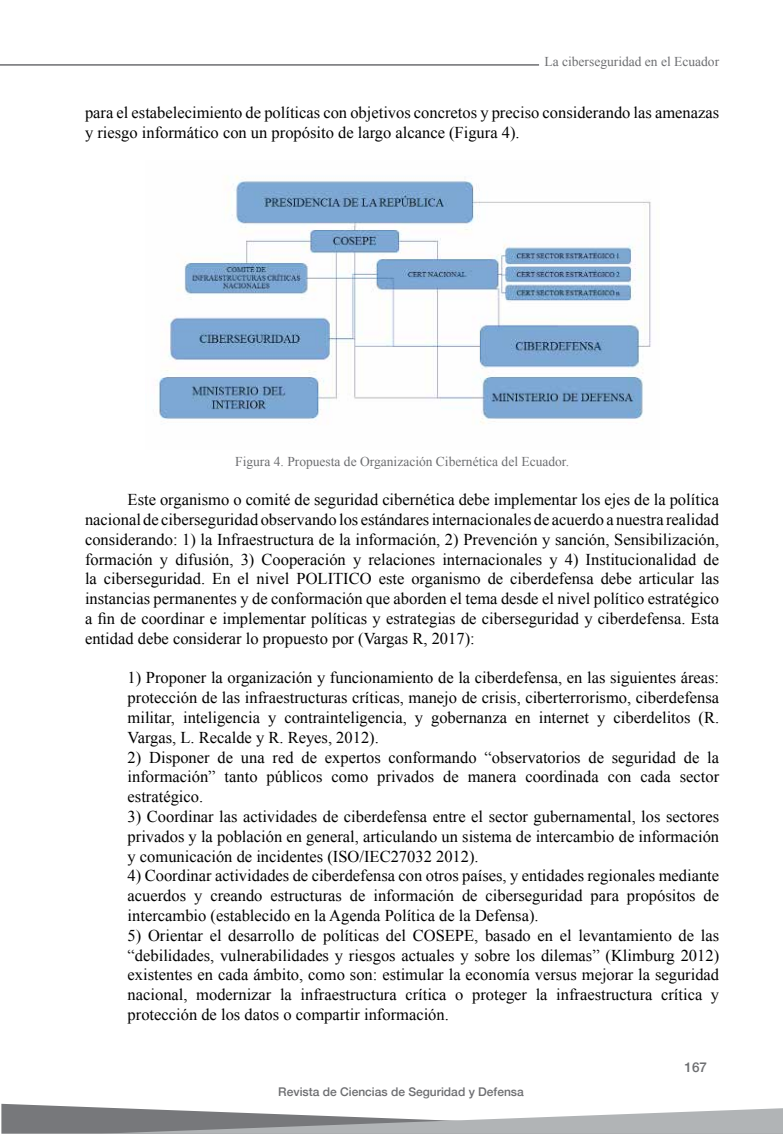
<style>
.page{position:relative;width:783px;height:1134px;background:#fff}
.page>*{position:absolute;margin:0;border:0;box-sizing:border-box;transform-origin:0 0}
.t1{font:16.5px/19.8px "Times New Roman";color:#000;text-align:justify}
.t2{font:13.5px "Times New Roman";color:#6d6e71}
.t3{font:500 13.5px "Helvetica Neue";color:#6d6e71}
.t4{font:500 12px "Helvetica Neue";color:#6d6e71}
</style>
<div class="page">
<svg style="left:1px;top:1104px;width:782px;height:30px"></svg>
<hr style="left:0;top:64px;width:539px;height:2px;background:#6d6e71">
<img style="left:158px;top:176px;width:493px;height:248px">
<p class="t2" style="left:544px;top:53px;width:176px">La ciberseguridad en el Ecuador</p>
<p class="t1" style="left:85px;top:102px;width:635px">para el estabelecimiento de políticas con objetivos concretos y preciso considerando las amenazas y riesgo informático con un propósito de largo alcance (Figura 4).</p>
<p class="t2" style="left:235px;top:452px;width:335px">Figura 4. Propuesta de Organización Cibernética del Ecuador.</p>
<p class="t1" style="left:85px;top:490px;width:636px;text-indent:43px">Este organismo o comité de seguridad cibernética debe implementar los ejes de la política nacional de ciberseguridad observando los estándares internacionales de acuerdo a nuestra realidad considerando: 1) la Infraestructura de la información, 2) Prevención y sanción, Sensibilización, formación y difusión, 3) Cooperación y relaciones internacionales y 4) Institucionalidad de la ciberseguridad. En el nivel POLITICO este organismo de ciberdefensa debe articular las instancias permanentes y de conformación que aborden el tema desde el nivel político estratégico a fin de coordinar e implementar políticas y estrategias de ciberseguridad y ciberdefensa. Esta entidad debe considerar lo propuesto por (Vargas R, 2017):</p>
<p class="t1" style="left:128px;top:668px;width:593px">1) Proponer la organización y funcionamiento de la ciberdefensa, en las siguientes áreas: protección de las infraestructuras críticas, manejo de crisis, ciberterrorismo, ciberdefensa militar, inteligencia y contrainteligencia, y gobernanza en internet y ciberdelitos (R.<br>Vargas, L. Recalde y R. Reyes, 2012).</p>
<p class="t1" style="left:128px;top:747px;width:593px">2) Disponer de una red de expertos conformando “observatorios de seguridad de la información” tanto públicos como privados de manera coordinada con cada sector estratégico.</p>
<p class="t1" style="left:128px;top:806px;width:593px">3) Coordinar las actividades de ciberdefensa entre el sector gubernamental, los sectores privados y la población en general, articulando un sistema de intercambio de información y comunicación de incidentes (ISO/IEC27032 2012).</p>
<p class="t1" style="left:128px;top:866px;width:593px">4) Coordinar actividades de ciberdefensa con otros países, y entidades regionales mediante acuerdos y creando estructuras de información de ciberseguridad para propósitos de intercambio (establecido en la Agenda Política de la Defensa).</p>
<p class="t1" style="left:128px;top:925px;width:593px">5) Orientar el desarrollo de políticas del COSEPE, basado en el levantamiento de las “debilidades, vulnerabilidades y riesgos actuales y sobre los dilemas” (Klimburg 2012) existentes en cada ámbito, como son: estimular la economía versus mejorar la seguridad nacional, modernizar la infraestructura crítica o proteger la infraestructura crítica y protección de los datos o compartir información.</p>
<p class="t4" style="left:278px;top:1082px;width:247px">Revista de Ciencias de Seguridad y Defensa</p>
<p class="t3" style="left:684px;top:1056px;width:24px">167</p>
</div>
